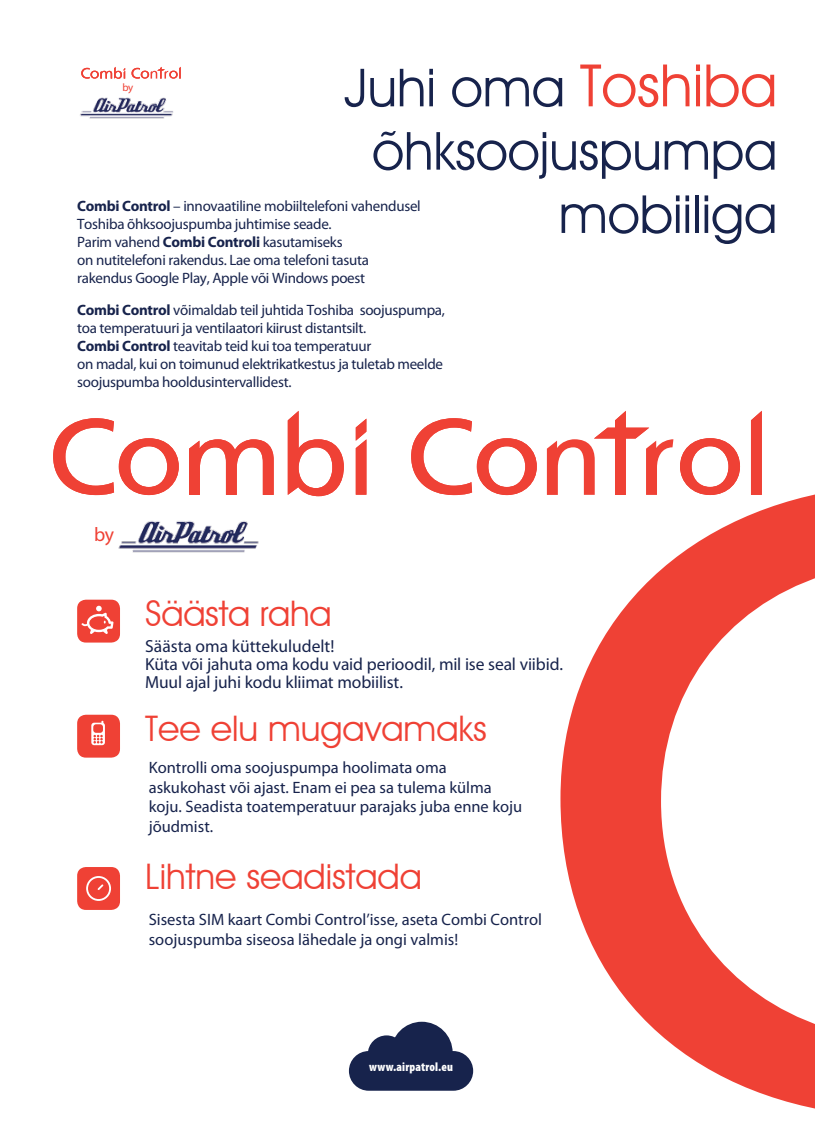
<style>
.page{position:relative;width:815px;height:1124px;background:#fff}
.page>*{position:absolute;margin:0;border:0;box-sizing:border-box;transform-origin:0 0}
.t1{font:52.75px/63.2px "Avant Garde IT Cby BT";color:#17234c;text-align:right}
.t2{font:35.25px "Avant Garde IT Cby BT";color:#ef4135}
.t3{font:19.75px "Myriad Pro";color:#ef4135}
.t4{font:17.5px/18px "Myriad Pro";letter-spacing:-.01em;color:#17234c}
.t5{font:16.5px/19.8px "Myriad Pro";color:#17234c}
.t6{font:15px/18px "Myriad Pro";letter-spacing:-.02em;color:#17234c}
.t7{font:900 condensed 12.5px "Myriad Pro";letter-spacing:.015em;color:#fff}
.t8{font:10.88px "Myriad Pro";color:#ef4135}
.s1{font-size:58.75px;color:#ef4135}
.s2{font-weight:700}
</style>
<div class="page">
<svg style="left:411px;top:418px;width:126px;height:77px"></svg>
<svg style="left:547px;top:411px;width:126px;height:84px"></svg>
<svg style="left:680px;top:438px;width:60px;height:54px"></svg>
<svg style="left:751px;top:410px;width:11px;height:82px"></svg>
<svg style="left:53px;top:418px;width:126px;height:77px"></svg>
<svg style="left:189px;top:439px;width:85px;height:56px"></svg>
<svg style="left:288px;top:411px;width:56px;height:85px"></svg>
<svg style="left:356px;top:419px;width:10px;height:75px"></svg>
<svg style="left:560px;top:492px;width:255px;height:617px"></svg>
<img style="left:80px;top:97px;width:93px;height:22px">
<svg style="left:131px;top:67px;width:50px;height:12px"></svg>
<svg style="left:81px;top:67px;width:44px;height:12px"></svg>
<img style="left:118px;top:521px;width:141px;height:32px">
<div style="left:77px;top:599px;width:43px;height:43px;background:#ef4135;border-radius:9px"></div>
<svg style="left:81px;top:605px;width:33px;height:29px"></svg>
<div style="left:77px;top:714px;width:43px;height:43px;background:#ef4135;border-radius:9px"></div>
<svg style="left:91px;top:720px;width:14px;height:25px"></svg>
<div style="left:77px;top:866px;width:43px;height:43px;background:#ef4135;border-radius:9px"></div>
<div style="left:86px;top:875px;width:25px;height:25px;border:2px solid #fff;border-radius:50%"></div>
<svg style="left:97px;top:884px;width:7px;height:6px"></svg>
<div style="left:349px;top:1050px;width:124px;height:40px;background:#17234c;border-radius:20px"></div>
<div style="left:368px;top:1035px;width:37px;height:37px;background:#17234c;border-radius:50%"></div>
<div style="left:391px;top:1021px;width:62px;height:62px;background:#17234c;border-radius:50%"></div>
<h1 class="t1" style="left:344px;top:55px;width:435px">Juhi oma <span class="s1">Toshiba </span>õhksoojuspumpa mobiiliga</h1>
<p class="t8" style="left:122px;top:81px;width:13px">by</p>
<p class="t6" style="left:77px;top:196px;width:345px"><span class="s2">Combi Control</span> – innovaatiline mobiiltelefoni vahendusel Toshiba õhksoojuspumba juhtimise seade.<br>Parim vahend <span class="s2">Combi Controli</span> kasutamiseks<br>on nutitelefoni rakendus. Lae oma telefoni tasuta rakendus Google Play, Apple või Windows poest</p>
<p class="t6" style="left:77px;top:301px;width:369px"><span class="s2">Combi Control</span> võimaldab teil juhtida Toshiba soojuspumpa, toa temperatuuri ja ventilaatori kiirust distantsilt.<br><span class="s2">Combi Control</span> teavitab teid kui toa temperatuur<br>on madal, kui on toimunud elektrikatkestus ja tuletab meelde soojuspumba hooldusintervallidest.</p>
<h3 class="t3" style="left:94px;top:522px;width:22px">by</h3>
<h2 class="t2" style="left:145px;top:592px;width:188px">Säästa raha</h2>
<p class="t4" style="left:145px;top:636px;width:419px">Säästa oma küttekuludelt!<br>Küta või jahuta oma kodu vaid perioodil, mil ise seal viibid.<br>Muul ajal juhi kodu kliimat mobiilist.</p>
<h2 class="t2" style="left:145px;top:707px;width:343px">Tee elu mugavamaks</h2>
<p class="t5" style="left:149px;top:757px;width:375px">Kontrolli oma soojuspumpa hoolimata oma askukohast või ajast. Enam ei pea sa tulema külma koju. Seadista toatemperatuur parajaks juba enne koju jõudmist.</p>
<h2 class="t2" style="left:145px;top:855px;width:278px">Lihtne seadistada</h2>
<p class="t5" style="left:149px;top:909px;width:395px">Sisesta SIM kaart Combi Control’isse, aseta Combi Control soojuspumba siseosa lähedale ja ongi valmis!</p>
<p class="t7" style="left:369px;top:1059px;width:86px">www.airpatrol.eu</p>
</div>
